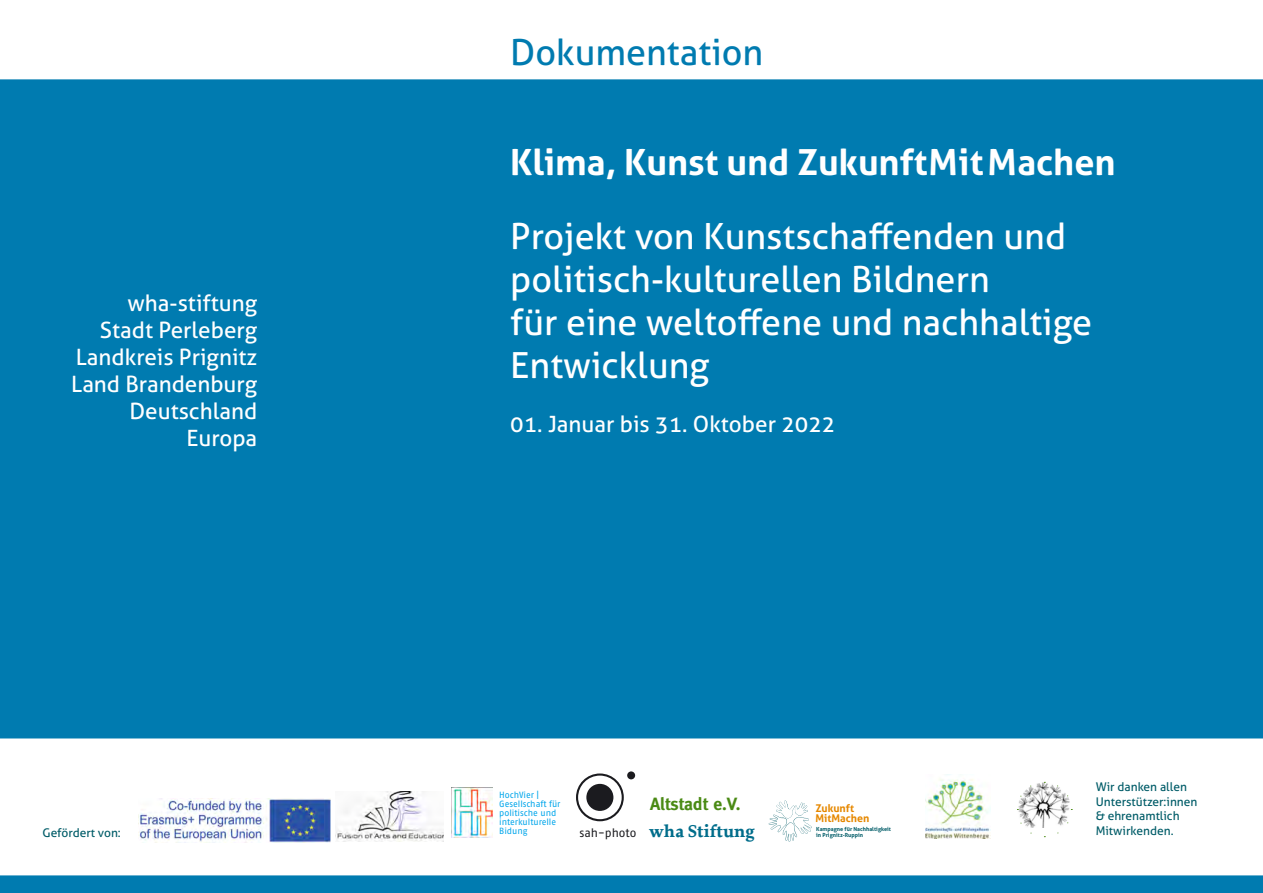
<style>
.page{position:relative;width:1263px;height:893px;background:#fff}
.page>*{position:absolute;margin:0;border:0;box-sizing:border-box;transform-origin:0 0}
.t1{font:36px/43.2px "Aller";color:#fff}
.t2{font:700 36px "Aller";color:#fff}
.t3{font:36px "Aller";color:#007bb0}
.t4{font:22.5px/27px "Aller";color:#fff;text-align:right}
.t5{font:700 17.7px "Meta";color:#4a8a14}
.t6{font:700 17.7px "Proforma";color:#006d8b}
.t7{font:12px/14.4px "Aller";color:#005c68}
.t8{font:12px "Fago No";color:#1b1b1f}
.t9{font:700 10.65px/10.4px "Aller";color:#e68800}
.t10{font:9px/9px "Fago No";letter-spacing:-.005em;color:#00a6eb}
.t11{font:700 5.55px/6px "Aller";color:#005c68}
</style>
<div class="page">
<div style="left:1px;top:80px;width:1261px;height:658px;background:#007bb0"></div>
<img style="left:336px;top:791px;width:107px;height:50px">
<img style="left:139px;top:799px;width:191px;height:43px">
<img style="left:1018px;top:782px;width:53px;height:46px">
<svg style="left:1057px;top:816px;width:14px;height:18px"></svg>
<svg style="left:1018px;top:785px;width:14px;height:18px"></svg>
<svg style="left:1020px;top:822px;width:18px;height:12px"></svg>
<svg style="left:1044px;top:782px;width:24px;height:15px"></svg>
<div style="left:586px;top:784px;width:27px;height:27px;background:#1b1b1f;border-radius:50%"></div>
<div style="left:576px;top:773px;width:48px;height:48px;border:2px solid #1b1b1f;border-radius:50%"></div>
<div style="left:627px;top:771px;width:8px;height:8px;background:#1b1b1f;border-radius:50%"></div>
<img style="left:926px;top:774px;width:64px;height:64px">
<img style="left:452px;top:788px;width:41px;height:49px">
<svg style="left:768px;top:800px;width:44px;height:42px"></svg>
<div style="left:0;top:875px;width:1263px;height:18px;background:#007bb0"></div>
<h1 class="t3" style="left:510px;top:30px;width:255px">Dokumentation</h1>
<p class="t4" style="left:71px;top:290px;width:188px">wha-stiftung<br>Stadt Perleberg<br>Landkreis Prignitz<br>Land Brandenburg<br>Deutschland<br>Europa</p>
<h1 class="t2" style="left:510px;top:140px;width:607px">Klima, Kunst und ZukunftMit Machen</h1>
<h1 class="t1" style="left:510px;top:214px;width:583px">Projekt von Kunstschaffenden und politisch-kulturellen Bildnern<br>für eine weltoffene und nachhaltige<br>Entwicklung</h1>
<p class="t4" style="left:510px;top:411px;width:327px">01. Januar bis 31. Oktober 2022</p>
<p class="t7" style="left:1096px;top:780px;width:103px">Wir danken allen<br>Unterstützer:innen &amp; ehrenamtlich</p>
<p class="t10" style="left:499px;top:790px;width:63px">HochVier |<br>Gesellschaft für politische und interkulturelle<br>Bidung</p>
<p class="t5" style="left:650px;top:794px;width:92px">Altstadt e.V.</p>
<p class="t9" style="left:815px;top:803px;width:56px">Zukunft<br>MitMachen</p>
<p class="t6" style="left:649px;top:820px;width:107px">wha Stiftung</p>
<p class="t7" style="left:43px;top:826px;width:80px">Gefördert von:</p>
<p class="t7" style="left:1096px;top:823px;width:79px">Mitwirkenden.</p>
<p class="t11" style="left:816px;top:826px;width:76px">Kampagne für Nachhaltigkeit in Prignitz-Ruppin</p>
<p class="t8" style="left:580px;top:826px;width:58px">sah-photo</p>
</div>
